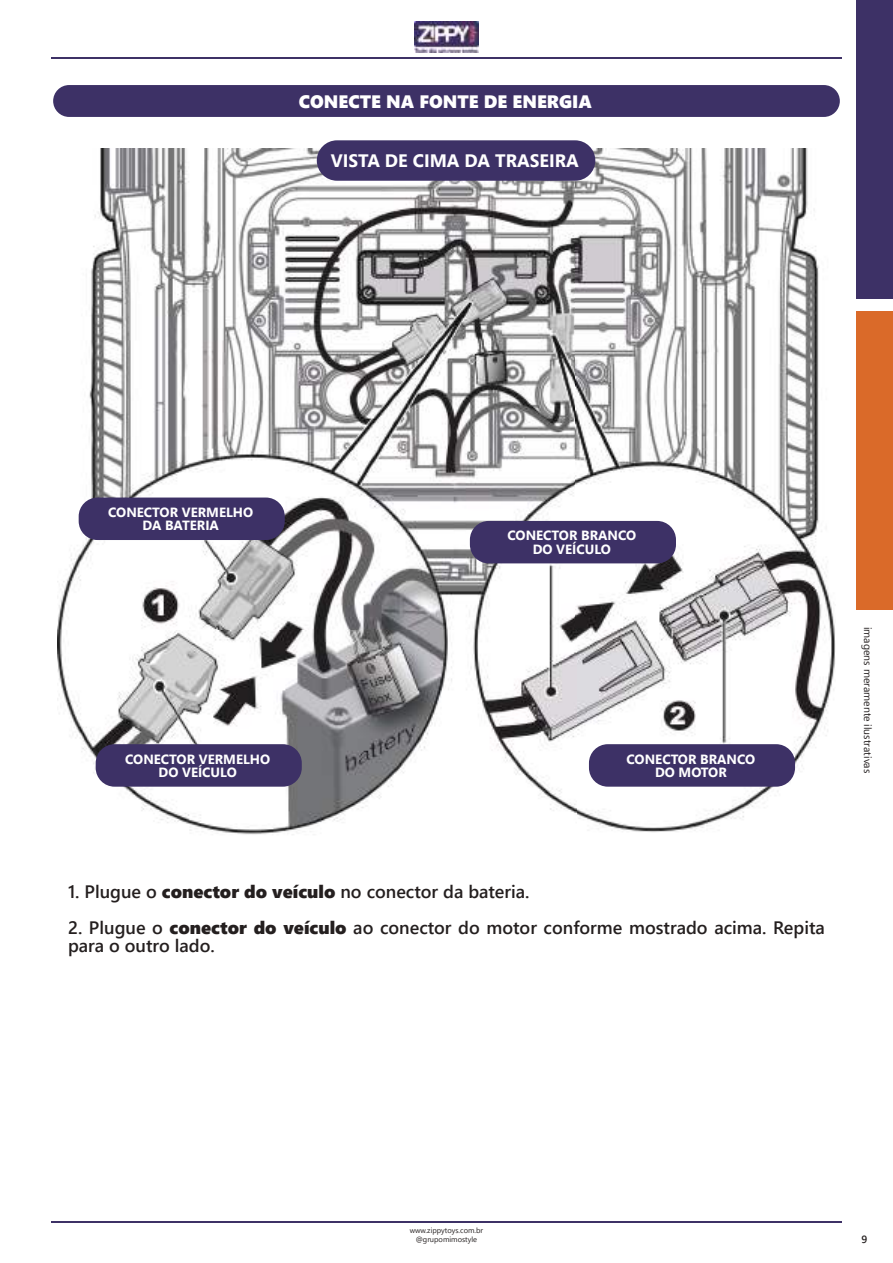
<style>
.page{position:relative;width:893px;height:1263px;background:#fff}
.page>*{position:absolute;margin:0;border:0;box-sizing:border-box;transform-origin:0 0}
.t1{font:600 18px/18px "Segoe UI";color:#241f1f}
.t2{font:18px "Segoe UI Black";color:#fff}
.t3{font:700 18px "Segoe UI";color:#fff}
.t4{font:700 13.35px/13.4px "Segoe UI";color:#fff;text-align:center}
.t5{font:10.5px "Segoe UI";color:#241f1f}
.t6{font:600 10.5px "Segoe UI";color:#241f1f}
.t7{font:7.5px/9px "Segoe UI";color:#241f1f;text-align:center}
.s1{font-family:"Segoe UI Black";font-weight:400}
</style>
<div class="page">
<div style="left:53px;top:85px;width:787px;height:32px;background:#3d3166;border-radius:16px"></div>
<img style="left:58px;top:149px;width:518px;height:481px">
<img style="left:576px;top:149px;width:259px;height:683px">
<img style="left:58px;top:630px;width:519px;height:205px">
<div style="left:317px;top:140px;width:278px;height:41px;background:#3d3166;border-radius:20px"></div>
<div style="left:79px;top:497px;width:206px;height:43px;background:#3d3166;border-radius:19px"></div>
<div style="left:470px;top:521px;width:206px;height:42px;background:#3d3166;border-radius:19px"></div>
<div style="left:589px;top:744px;width:206px;height:43px;background:#3d3166;border-radius:19px"></div>
<div style="left:96px;top:744px;width:206px;height:43px;background:#3d3166;border-radius:19px"></div>
<img style="left:414px;top:21px;width:65px;height:31px">
<hr style="left:51px;top:57px;width:791px;height:1px;background:#3d3166">
<div style="left:857px;top:0;width:36px;height:299px;background:#3d3166"></div>
<div style="left:857px;top:311px;width:36px;height:299px;background:#da6a29"></div>
<hr style="left:51px;top:1221px;width:791px;height:2px;background:#3d3166">
<p class="t2" style="left:299px;top:88px;width:295px">CONECTE NA FONTE DE ENERGIA</p>
<p class="t3" style="left:331px;top:148px;width:250px">VISTA DE CIMA DA TRASEIRA</p>
<p class="t4" style="left:108px;top:505px;width:147px">CONECTOR VERMELHO<br>DA BATERIA</p>
<p class="t4" style="left:125px;top:752px;width:147px">CONECTOR VERMELHO<br>DO VEÍCULO</p>
<p class="t4" style="left:507px;top:528px;width:130px">CONECTOR BRANCO<br>DO VEÍCULO</p>
<p class="t4" style="left:626px;top:752px;width:130px">CONECTOR BRANCO<br>DO MOTOR</p>
<p class="t5" style="left:875px;top:627px;width:148px;rotate:90deg">imagens meramente ilustrativas</p>
<p class="t1" style="left:68px;top:882px;width:463px">1. Plugue o <span class="s1">conector do veículo</span> no conector da bateria.</p>
<p class="t1" style="left:68px;top:918px;width:758px">2. Plugue o <span class="s1">conector do veículo</span> ao conector do motor conforme mostrado acima. Repita para o outro lado.</p>
<p class="t7" style="left:410px;top:1226px;width:75px">www.zippytoys.com.br @grupomimostyle</p>
<p class="t6" style="left:862px;top:1231px;width:7px">9</p>
</div>
